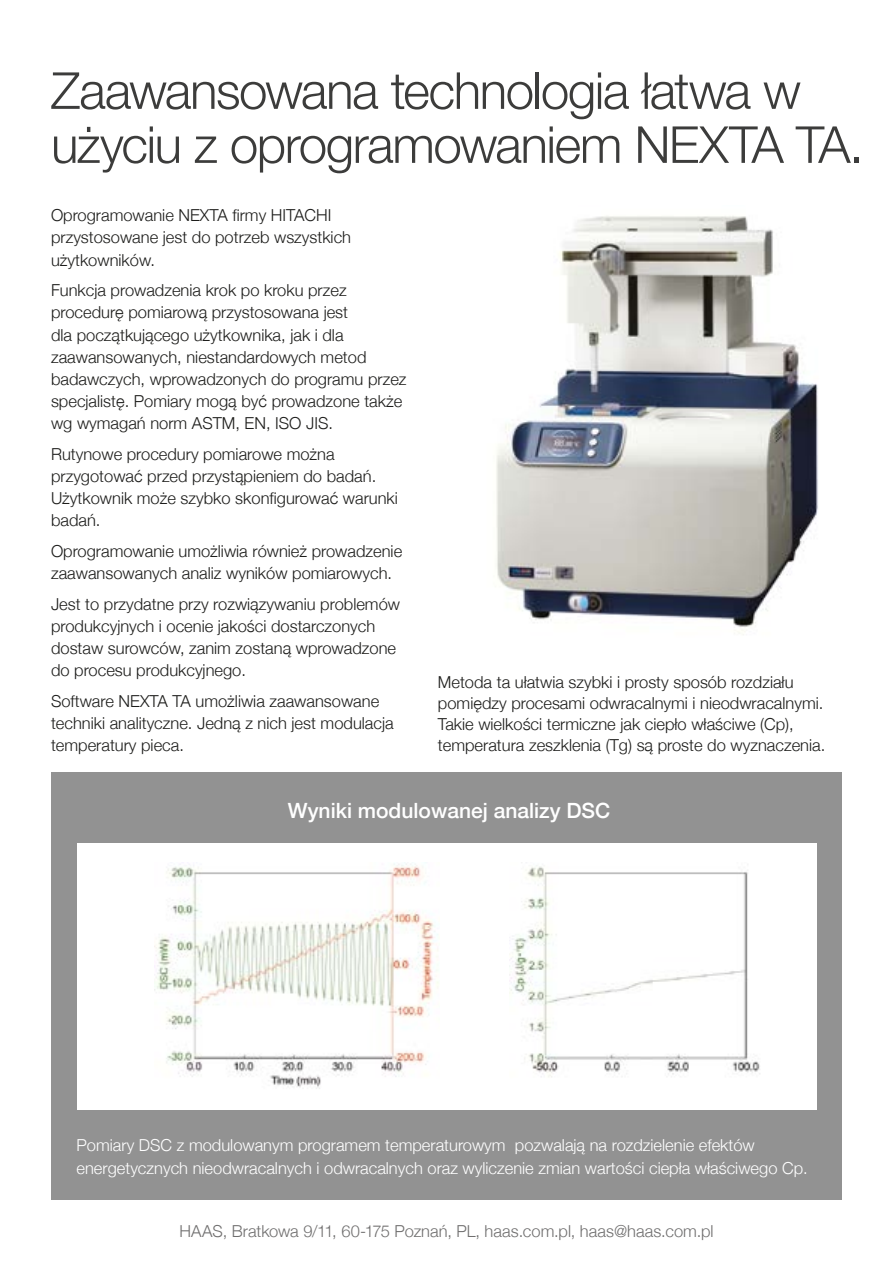
<style>
.page{position:relative;width:893px;height:1263px;background:#fff}
.page>*{position:absolute;margin:0;border:0;box-sizing:border-box;transform-origin:0 0}
.t1{font:300 51px/54px "Helvetica Neue";letter-spacing:-.03em;color:#3c3c3b}
.t2{font:500 21px "Helvetica Neue";color:#fff}
.t3{font:300 16.5px/22.2px "Helvetica Neue";color:#1d1d1b}
.t4{font:300 16.5px/22.5px "Helvetica Neue";color:#fff}
.t5{font:300 16.5px "Helvetica Neue";color:#706f6f}
</style>
<div class="page">
<div style="left:51px;top:772px;width:791px;height:427px;background:#929292"></div>
<img style="left:496px;top:216px;width:322px;height:419px">
<div style="left:77px;top:844px;width:739px;height:266px;background:#fff"></div>
<img style="left:155px;top:862px;width:284px;height:227px">
<img style="left:509px;top:865px;width:251px;height:212px">
<h1 class="t1" style="left:51px;top:60px;width:814px">Zaawansowana technologia łatwa w użyciu z oprogramowaniem NEXTA TA.</h1>
<p class="t3" style="left:51px;top:203px;width:302px">Oprogramowanie NEXTA firmy HITACHI przystosowane jest do potrzeb wszystkich użytkowników.</p>
<p class="t3" style="left:51px;top:278px;width:357px">Funkcja prowadzenia krok po kroku przez procedurę pomiarową przystosowana jest<br>dla początkującego użytkownika, jak i dla zaawansowanych, niestandardowych metod badawczych, wprowadzonych do programu przez specjalistę. Pomiary mogą być prowadzone także wg wymagań norm ASTM, EN, ISO JIS.</p>
<p class="t3" style="left:51px;top:442px;width:348px">Rutynowe procedury pomiarowe można przygotować przed przystąpieniem do badań.<br>Użytkownik może szybko skonfigurować warunki badań.</p>
<p class="t3" style="left:51px;top:539px;width:353px">Oprogramowanie umożliwia również prowadzenie zaawansowanych analiz wyników pomiarowych.</p>
<p class="t3" style="left:51px;top:591px;width:351px">Jest to przydatne przy rozwiązywaniu problemów produkcyjnych i ocenie jakości dostarczonych dostaw surowców, zanim zostaną wprowadzone do procesu produkcyjnego.</p>
<p class="t3" style="left:51px;top:688px;width:344px">Software NEXTA TA umożliwia zaawansowane techniki analityczne. Jedną z nich jest modulacja temperatury pieca.</p>
<p class="t3" style="left:438px;top:670px;width:389px;line-height:21px">Metoda ta ułatwia szybki i prosty sposób rozdziału pomiędzy procesami odwracalnymi i nieodwracalnymi.<br>Takie wielkości termiczne jak ciepło właściwe (Cp), temperatura zeszklenia (Tg) są proste do wyznaczenia.</p>
<p class="t2" style="left:288px;top:794px;width:324px">Wyniki modulowanej analizy DSC</p>
<p class="t4" style="left:77px;top:1133px;width:733px">Pomiary DSC z modulowanym programem temperaturowym pozwalają na rozdzielenie efektów energetycznych nieodwracalnych i odwracalnych oraz wyliczenie zmian wartości ciepła właściwego Cp.</p>
<p class="t5" style="left:179px;top:1218px;width:536px">HAAS, Bratkowa 9/11, 60-175 Poznań, PL, haas.com.pl, haas@haas.com.pl</p>
</div>
